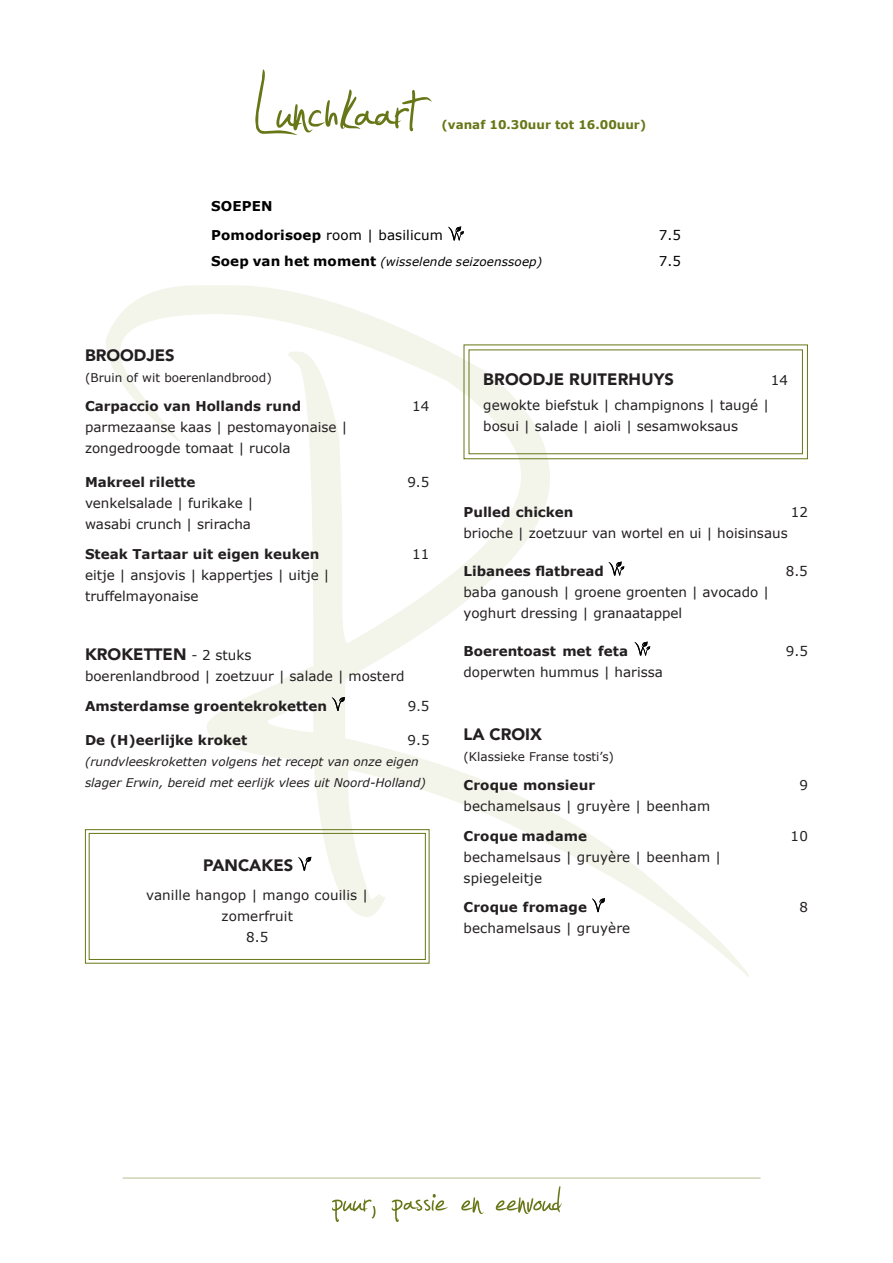
<style>
.page{position:relative;width:893px;height:1263px;background:#fff}
.page>*{position:absolute;margin:0;border:0;box-sizing:border-box;transform-origin:0 0}
.Titel{font:135px "Jellyka Estryas Handwriting";color:#677717}
.t1{font:79.2px "Jellyka Estryas Handwriting";color:#677717}
.koptitel{font:900 16.5px "Avenir";letter-spacing:.01em;color:#231f20}
.Body{font:900 16.5px "Avenir";color:#231f20}
.Body-2{font:13.5px/21px "Verdana";color:#231f20}
.Body-3{font:700 13.5px "Verdana";color:#231f20}
.Body-4{font:13.5px "Verdana";letter-spacing:.01em;color:#000001}
.Body-5{font:700 13.5px "Verdana";letter-spacing:.01em;color:#000001}
.koptitel-2{font:13.5px "Verdana";color:#231f20}
.Body-6{font:italic 12px/21px "Verdana";color:#231f20}
.Body-7{font:italic 12px "Verdana";letter-spacing:.01em;color:#000001}
.tussen_haakjes{font:12px "Verdana";color:#231f20}
.Titel-2{font:700 12px "Verdana";color:#677717}
.Body-8{font:12px "Verdana";color:#231f20}
.s1{font-weight:700}
.s2{font-weight:700;font-style:normal;font-size:13.5px}
.s3{font-family:"Verdana";font-weight:400;font-size:13.5px}
.s4{font-size:12px}
</style>
<div class="page">
<hr style="left:123px;top:1177px;width:637px;height:1px;background:#bdc497">
<svg style="left:106px;top:285px;width:643px;height:692px"></svg>
<svg style="left:463px;top:344px;width:345px;height:116px"></svg>
<svg style="left:448px;top:226px;width:16px;height:14px"></svg>
<svg style="left:609px;top:562px;width:15px;height:13px"></svg>
<svg style="left:634px;top:642px;width:16px;height:13px"></svg>
<svg style="left:592px;top:898px;width:13px;height:14px"></svg>
<svg style="left:332px;top:697px;width:13px;height:14px"></svg>
<svg style="left:85px;top:829px;width:345px;height:135px"></svg>
<div style="left:89px;top:833px;width:337px;height:127px;border:1px solid #677717"></div>
<svg style="left:298px;top:857px;width:13px;height:14px"></svg>
<p class="Titel" style="left:252px;top:53px;width:165px">Lunchkaart</p>
<p class="Titel-2" style="left:441px;top:117px;width:206px">(vanaf 10.30uur tot 16.00uur)</p>
<p class="Body-5" style="left:211px;top:197px;width:63px">SOEPEN</p>
<p class="Body-4" style="left:211px;top:227px;width:233px"><span class="s1">Pomodorisoep</span> room | basilicum</p>
<p class="Body-4" style="left:659px;top:227px;width:24px">7.5</p>
<p class="Body-7" style="left:211px;top:254px;width:333px"><span class="s2">Soep van het moment</span> (wisselende seizoenssoep)</p>
<p class="Body-4" style="left:659px;top:252px;width:24px">7.5</p>
<p class="koptitel" style="left:85px;top:341px;width:91px">BROODJES</p>
<p class="tussen_haakjes" style="left:85px;top:370px;width:188px">(Bruin of wit boerenlandbrood)</p>
<p class="Body-3" style="left:85px;top:398px;width:218px">Carpaccio van Hollands rund</p>
<p class="Body-2" style="left:412px;top:396px;width:19px">14</p>
<p class="Body-2" style="left:85px;top:417px;width:264px">parmezaanse kaas | pestomayonaise | zongedroogde tomaat | rucola</p>
<p class="Body-3" style="left:85px;top:473px;width:112px">Makreel rilette</p>
<p class="Body-2" style="left:407px;top:472px;width:24px">9.5</p>
<p class="Body-2" style="left:85px;top:493px;width:170px">venkelsalade | furikake | wasabi crunch | sriracha</p>
<p class="Body-3" style="left:85px;top:545px;width:236px">Steak Tartaar uit eigen keuken</p>
<p class="Body-2" style="left:412px;top:543px;width:19px">11</p>
<p class="Body-2" style="left:85px;top:564px;width:246px">eitje | ansjovis | kappertjes | uitje | truffelmayonaise</p>
<p class="Body" style="left:85px;top:640px;width:168px">KROKETTEN <span class="s3">- 2 stuks</span></p>
<p class="Body-2" style="left:85px;top:666px;width:321px">boerenlandbrood | zoetzuur | salade | mosterd</p>
<p class="Body-3" style="left:85px;top:697px;width:243px">Amsterdamse groentekroketten</p>
<p class="Body-2" style="left:408px;top:696px;width:23px">9<span class="s4">.</span>5</p>
<p class="Body-3" style="left:85px;top:731px;width:164px">De (H)eerlijke kroket</p>
<p class="Body-2" style="left:408px;top:729px;width:24px">9.5</p>
<p class="Body-6" style="left:85px;top:751px;width:342px">(rundvleeskroketten volgens het recept van onze eigen slager Erwin, bereid met eerlijk vlees uit Noord-Holland)</p>
<p class="koptitel" style="left:203px;top:851px;width:92px">PANCAKES</p>
<p class="Body-2" style="left:146px;top:885px;width:224px;text-align:center">vanille hangop | mango couilis | zomerfruit</p>
<p class="Body-2" style="left:246px;top:927px;width:24px">8.5</p>
<p class="koptitel" style="left:483px;top:365px;width:192px">BROODJE RUITERHUYS</p>
<p class="koptitel-2" style="left:771px;top:371px;width:19px">14</p>
<p class="Body-2" style="left:483px;top:395px;width:287px">gewokte biefstuk | champignons | taugé | bosui | salade | aioli | sesamwoksaus</p>
<p class="Body-3" style="left:463px;top:503px;width:112px">Pulled chicken</p>
<p class="Body-2" style="left:791px;top:501px;width:19px">12</p>
<p class="Body-2" style="left:463px;top:522px;width:326px">brioche | zoetzuur van wortel en ui | hoisinsaus</p>
<p class="Body-3" style="left:463px;top:562px;width:142px">Libanees flatbread</p>
<p class="Body-2" style="left:786px;top:560px;width:24px">8.5</p>
<p class="Body-2" style="left:463px;top:581px;width:307px">baba ganoush | groene groenten | avocado | yoghurt dressing | granaatappel</p>
<p class="Body-3" style="left:463px;top:642px;width:166px">Boerentoast met feta</p>
<p class="Body-2" style="left:786px;top:640px;width:24px">9.5</p>
<p class="Body-2" style="left:463px;top:661px;width:201px">doperwten hummus | harissa</p>
<p class="Body" style="left:463px;top:720px;width:80px">LA CROIX</p>
<p class="Body-8" style="left:463px;top:748px;width:152px">(Klassieke Franse tosti’s)</p>
<p class="Body-3" style="left:463px;top:776px;width:133px">Croque monsieur</p>
<p class="Body-2" style="left:799px;top:775px;width:10px">9</p>
<p class="Body-2" style="left:463px;top:796px;width:248px">bechamelsaus | gruyère | beenham</p>
<p class="Body-3" style="left:463px;top:827px;width:125px">Croque madame</p>
<p class="Body-2" style="left:791px;top:825px;width:19px">10</p>
<p class="Body-2" style="left:463px;top:846px;width:259px">bechamelsaus | gruyère | beenham | spiegeleitje</p>
<p class="Body-3" style="left:463px;top:898px;width:125px">Croque fromage</p>
<p class="Body-2" style="left:799px;top:897px;width:10px">8</p>
<p class="Body-2" style="left:463px;top:918px;width:168px">bechamelsaus | gruyère</p>
<h2 class="t1" style="left:332px;top:1167px;width:230px">puur, passie en eenvoud</h2>
</div>
